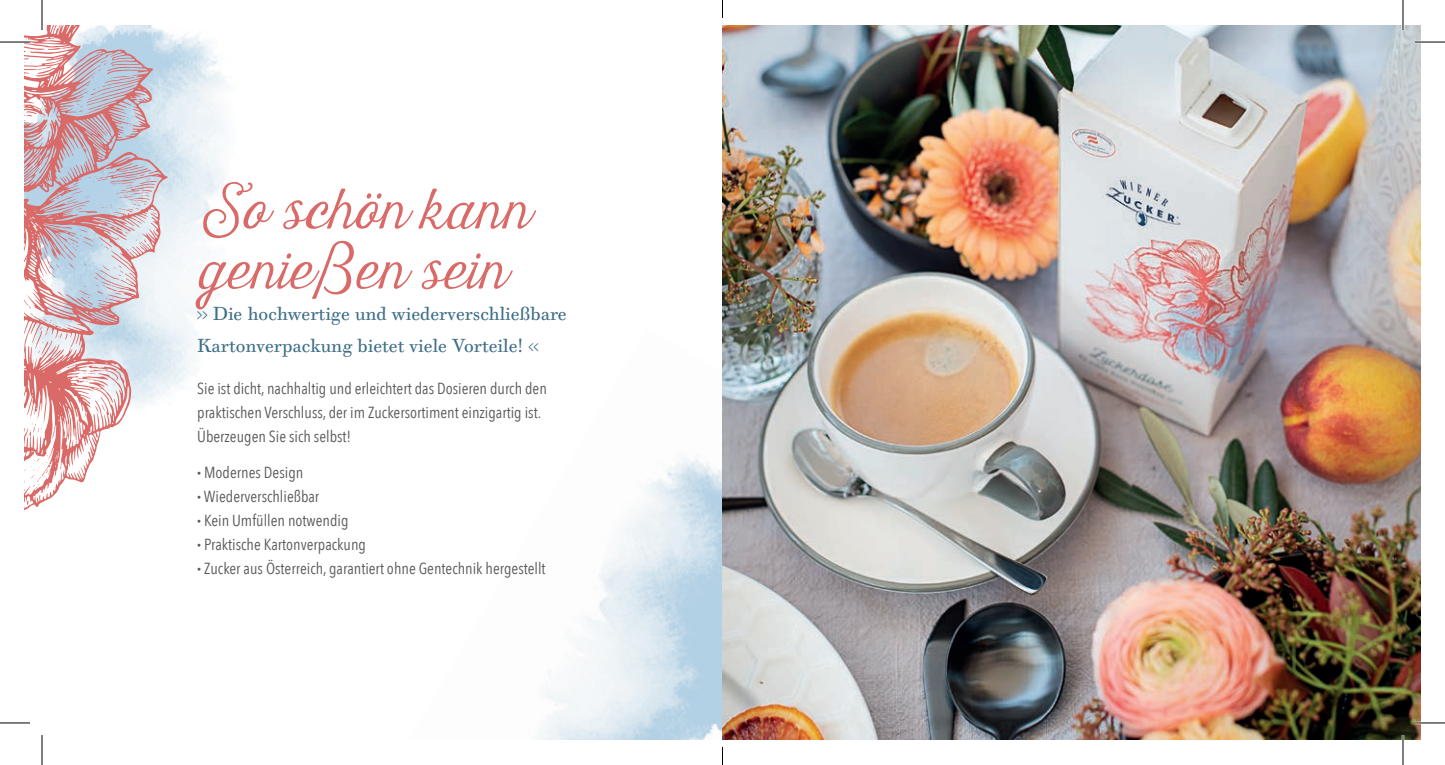
<style>
.page{position:relative;width:1445px;height:765px;background:#fff}
.page>*{position:absolute;margin:0;border:0;box-sizing:border-box;transform-origin:0 0}
.t1{font:50px/60px "Harman Script";color:#d96a67}
.t2{font:18px/32px "Walbaum Text Pro";color:#3e6e86;scale:.5 1}
.t3{font:16px/24px "Avenir Next Condensed";color:#57585a}
.s1{font-size:8px}
</style>
<div class="page">
<svg style="left:25px;top:25px;width:143px;height:485px"></svg>
<img style="left:722px;top:25px;width:698px;height:714px">
<hr style="left:0;top:41px;width:30px;height:2px;background:#fff">
<hr style="left:1415px;top:41px;width:30px;height:2px;background:#fff">
<hr style="left:1415px;top:721px;width:30px;height:3px;background:#fff">
<hr style="left:41px;top:0;width:2px;height:30px;background:#fff">
<hr style="left:1401px;top:0;width:3px;height:30px;background:#fff">
<hr style="left:1401px;top:734px;width:3px;height:30px;background:#fff">
<hr style="left:0;top:42px;width:30px;height:1px;background:#000">
<hr style="left:1415px;top:42px;width:30px;height:1px;background:#000">
<hr style="left:0;top:722px;width:30px;height:1px;background:#000">
<hr style="left:1415px;top:722px;width:30px;height:1px;background:#000">
<hr style="left:42px;top:0;width:1px;height:30px;background:#000">
<hr style="left:42px;top:734px;width:1px;height:30px;background:#000">
<hr style="left:1402px;top:0;width:1px;height:30px;background:#000">
<hr style="left:1402px;top:734px;width:1px;height:30px;background:#000">
<svg style="left:722px;top:0;width:1px;height:18px"></svg>
<svg style="left:722px;top:746px;width:1px;height:18px"></svg>
<h1 class="t1" style="left:197px;top:181px;width:333px">So schön kann genießen sein</h1>
<p class="t2" style="left:197px;top:298px;width:740px">&gt;&gt; Die hochwertige und wiederverschließbare<br>Kartonverpackung bietet viele Vorteile! &lt;&lt;</p>
<p class="t3" style="left:197px;top:376px;width:351px">Sie ist dicht, nachhaltig und erleichtert das Dosieren durch den praktischen Verschluss, der im Zuckersortiment einzigartig ist.<br>Überzeugen Sie sich selbst!</p>
<p class="t3" style="left:197px;top:460px;width:108px"><span class="s1">•</span> Modernes Design</p>
<p class="t3" style="left:197px;top:484px;width:124px"><span class="s1">•</span> Wiederverschließbar</p>
<p class="t3" style="left:197px;top:508px;width:153px"><span class="s1">•</span> Kein Umfüllen notwendig</p>
<p class="t3" style="left:197px;top:532px;width:170px"><span class="s1">•</span> Praktische Kartonverpackung</p>
<p class="t3" style="left:197px;top:556px;width:350px"><span class="s1">•</span> Zucker aus Österreich, garantiert ohne Gentechnik hergestellt</p>
</div>
